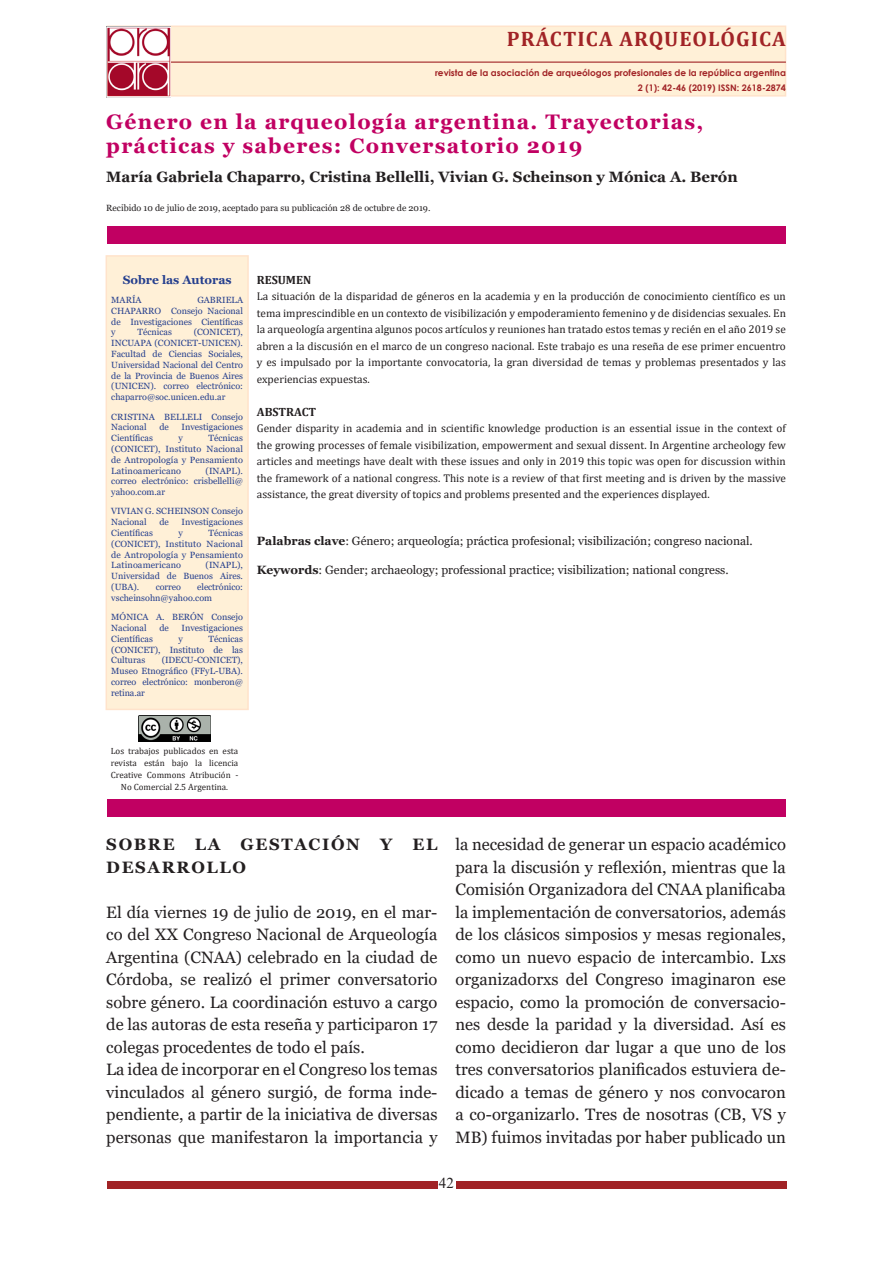
<style>
.page{position:relative;width:893px;height:1263px;background:#fff}
.page>*{position:absolute;margin:0;border:0;box-sizing:border-box;transform-origin:0 0}
.t1{font:700 21px/24px "Georgia";letter-spacing:.06em;color:#c10062}
.t2{font:700 21px "Cambria";letter-spacing:.05em;color:#a12326}
.t3{font:16.5px/22.5px "Georgia";color:#231f20;text-align:justify}
.t4{font:700 16.5px/22.5px "Georgia";letter-spacing:.1em;color:#231f20}
.t5{font:700 15px "Georgia";color:#231f20}
.t6{font:15px "Times New Roman";color:#231f20}
.t7{font:12px "Georgia";color:#231f20}
.t8{font:700 12px "Georgia";color:#253f8e}
.t9{font:700 12px "Cambria";color:#231f20}
.List_Continue{font:11.25px/16.5px "Cambria";color:#231f20;text-align:justify}
.t10{font:9px/10.8px "Georgia";color:#253f8e;text-align:justify}
.t11{font:9px/12px "Cambria";color:#231f20;text-align:center}
.t12{font:700 9px/15px "Century Gothic";color:#a12326;text-align:right}
.t13{font:9px "Georgia";color:#231f20}
.s1{font-weight:700}
</style>
<div class="page">
<div style="left:107px;top:26px;width:679px;height:71px;background:#fff0d7;border:2px solid #ffe3cb"></div>
<hr style="left:107px;top:62px;width:679px;height:1px;background:#a12326">
<div style="left:107px;top:1181px;width:330px;height:7px;background:#a12326"></div>
<div style="left:456px;top:1181px;width:330px;height:7px;background:#a12326"></div>
<img style="left:106px;top:27px;width:64px;height:71px">
<div style="left:106px;top:256px;width:142px;height:453px;background:#fff0d7"></div>
<div style="left:106px;top:255px;width:143px;height:455px;border:2px solid #ffe3cb"></div>
<img style="left:139px;top:716px;width:72px;height:25px">
<div style="left:107px;top:226px;width:679px;height:18px;background:#c10062"></div>
<div style="left:107px;top:799px;width:679px;height:18px;background:#c10062"></div>
<p class="t2" style="left:507px;top:24px;width:281px">PRÁCTICA ARQUEOLÓGICA</p>
<p class="t12" style="left:435px;top:65px;width:352px">revista de la asociación de arqueólogos profesionales de la república argentina<br>2 (1): 42-46 (2019) ISSN: 2618-2874</p>
<p class="t1" style="left:106px;top:110px;width:599px">Género en la arqueología argentina. Trayectorias, prácticas y saberes: Conversatorio 2019</p>
<p class="t5" style="left:106px;top:168px;width:633px">María Gabriela Chaparro, Cristina Bellelli, Vivian G. Scheinson y Mónica A. Berón</p>
<p class="t13" style="left:106px;top:203px;width:326px">Recibido 10 de julio de 2019, aceptado para su publicación 28 de octubre de 2019.</p>
<p class="t8" style="left:123px;top:272px;width:110px">Sobre las Autoras</p>
<p class="t10" style="left:111px;top:295px;width:32px">MARÍA</p>
<p class="t10" style="left:111px;top:295px;width:133px;text-indent:86px">GABRIELA CHAPARRO Consejo Nacional de Investigaciones Científicas y</p>
<p class="t10" style="left:138px;top:327px;width:36px">Técnicas</p>
<p class="t10" style="left:111px;top:327px;width:133px;text-indent:82px">(CONICET), INCUAPA (CONICET-UNICEN).<br>Facultad de Ciencias Sociales, Universidad Nacional del Centro de la Provincia de Buenos Aires (UNICEN). correo electrónico: chaparro@soc.unicen.edu.ar</p>
<p class="t10" style="left:111px;top:411px;width:133px">CRISTINA BELLELI Consejo<br>Nacional</p>
<p class="t10" style="left:159px;top:422px;width:11px">de</p>
<p class="t10" style="left:182px;top:422px;width:63px">Investigaciones</p>
<p class="t10" style="left:111px;top:433px;width:43px">Científicas</p>
<p class="t10" style="left:179px;top:433px;width:6px">y</p>
<p class="t10" style="left:111px;top:433px;width:133px;text-indent:97px">Técnicas (CONICET), Instituto Nacional de Antropología y Pensamiento Latinoamericano</p>
<p class="t10" style="left:111px;top:465px;width:133px;text-indent:94px">(INAPL). correo electrónico: crisbellelli@ yahoo.com.ar</p>
<p class="t10" style="left:111px;top:506px;width:133px">VIVIAN G. SCHEINSON Consejo<br>Nacional</p>
<p class="t10" style="left:159px;top:517px;width:11px">de</p>
<p class="t10" style="left:182px;top:517px;width:63px">Investigaciones</p>
<p class="t10" style="left:111px;top:528px;width:43px">Científicas</p>
<p class="t10" style="left:179px;top:528px;width:6px">y</p>
<p class="t10" style="left:111px;top:528px;width:133px;text-indent:97px">Técnicas (CONICET), Instituto Nacional de Antropología y Pensamiento Latinoamericano</p>
<p class="t10" style="left:111px;top:560px;width:133px;text-indent:94px">(INAPL), Universidad de Buenos Aires. (UBA).</p>
<p class="t10" style="left:111px;top:582px;width:133px;text-indent:86px">electrónico: vscheinsohn@yahoo.com</p>
<p class="t10" style="left:111px;top:612px;width:133px">MÓNICA A. BERÓN Consejo<br>Nacional</p>
<p class="t10" style="left:156px;top:582px;width:27px">correo</p>
<p class="t10" style="left:159px;top:623px;width:11px">de</p>
<p class="t10" style="left:182px;top:623px;width:63px">Investigaciones</p>
<p class="t10" style="left:111px;top:633px;width:43px">Científicas</p>
<p class="t10" style="left:179px;top:633px;width:6px">y</p>
<p class="t10" style="left:111px;top:633px;width:133px;text-indent:97px">Técnicas (CONICET), Instituto de las Culturas</p>
<p class="t10" style="left:111px;top:655px;width:133px;text-indent:50px">(IDECU-CONICET), Museo Etnográfico (FFyL-UBA). correo electrónico: monberon@ retina.ar</p>
<p class="t9" style="left:257px;top:271px;width:56px">RESUMEN</p>
<p class="List_Continue" style="left:257px;top:288px;width:531px">La situación de la disparidad de géneros en la academia y en la producción de conocimiento científico es un tema imprescindible en un contexto de visibilización y empoderamiento femenino y de disidencias sexuales. En la arqueología argentina algunos pocos artículos y reuniones han tratado estos temas y recién en el año 2019 se abren a la discusión en el marco de un congreso nacional. Este trabajo es una reseña de ese primer encuentro y es impulsado por la importante convocatoria, la gran diversidad de temas y problemas presentados y las experiencias expuestas.</p>
<p class="t9" style="left:257px;top:403px;width:61px">ABSTRACT</p>
<p class="List_Continue" style="left:257px;top:420px;width:531px">Gender disparity in academia and in scientific knowledge production is an essential issue in the context of the growing processes of female visibilization, empowerment and sexual dissent. In Argentine archeology few articles and meetings have dealt with these issues and only in 2019 this topic was open for discussion within the framework of a national congress. This note is a review of that first meeting and is driven by the massive assistance, the great diversity of topics and problems presented and the experiences displayed.</p>
<p class="t7" style="left:257px;top:534px;width:497px"><span class="s1">Palabras clave</span>: Género; arqueología; práctica profesional; visibilización; congreso nacional.</p>
<p class="t7" style="left:257px;top:563px;width:473px"><span class="s1">Keywords</span>: Gender; archaeology; professional practice; visibilization; national congress.</p>
<p class="t11" style="left:111px;top:745px;width:129px">Los trabajos publicados en esta revista están bajo la licencia<br>Creative Commons Atribución -<br>No Comercial 2.5 Argentina.</p>
<p class="t4" style="left:106px;top:833px;width:333px">SOBRE LA GESTACIÓN Y EL<br>DESARROLLO</p>
<p class="t3" style="left:106px;top:901px;width:333px">El día viernes 19 de julio de 2019, en el mar&shy;co del XX Congreso Nacional de Arqueología Argentina (CNAA) celebrado en la ciudad de Córdoba, se realizó el primer conversatorio sobre género. La coordinación estuvo a cargo de las autoras de esta reseña y participaron 17 colegas procedentes de todo el país.</p>
<p class="t3" style="left:106px;top:1059px;width:333px">La idea de incorporar en el Congreso los temas vinculados al género surgió, de forma inde&shy;pendiente, a partir de la iniciativa de diversas personas que manifestaron la importancia y</p>
<p class="t3" style="left:455px;top:834px;width:332px">la necesidad de generar un espacio académico para la discusión y reflexión, mientras que la Comisión Organizadora del CNAA planificaba la implementación de conversatorios, además de los clásicos simposios y mesas regionales, como un nuevo espacio de intercambio. Lxs organizadorxs del Congreso imaginaron ese espacio, como la promoción de conversacio&shy;nes desde la paridad y la diversidad. Así es como decidieron dar lugar a que uno de los tres conversatorios planificados estuviera de&shy;dicado a temas de género y nos convocaron a co-organizarlo. Tres de nosotras (CB, VS y MB) fuimos invitadas por haber publicado un</p>
<p class="t6" style="left:439px;top:1172px;width:16px">42</p>
</div>
